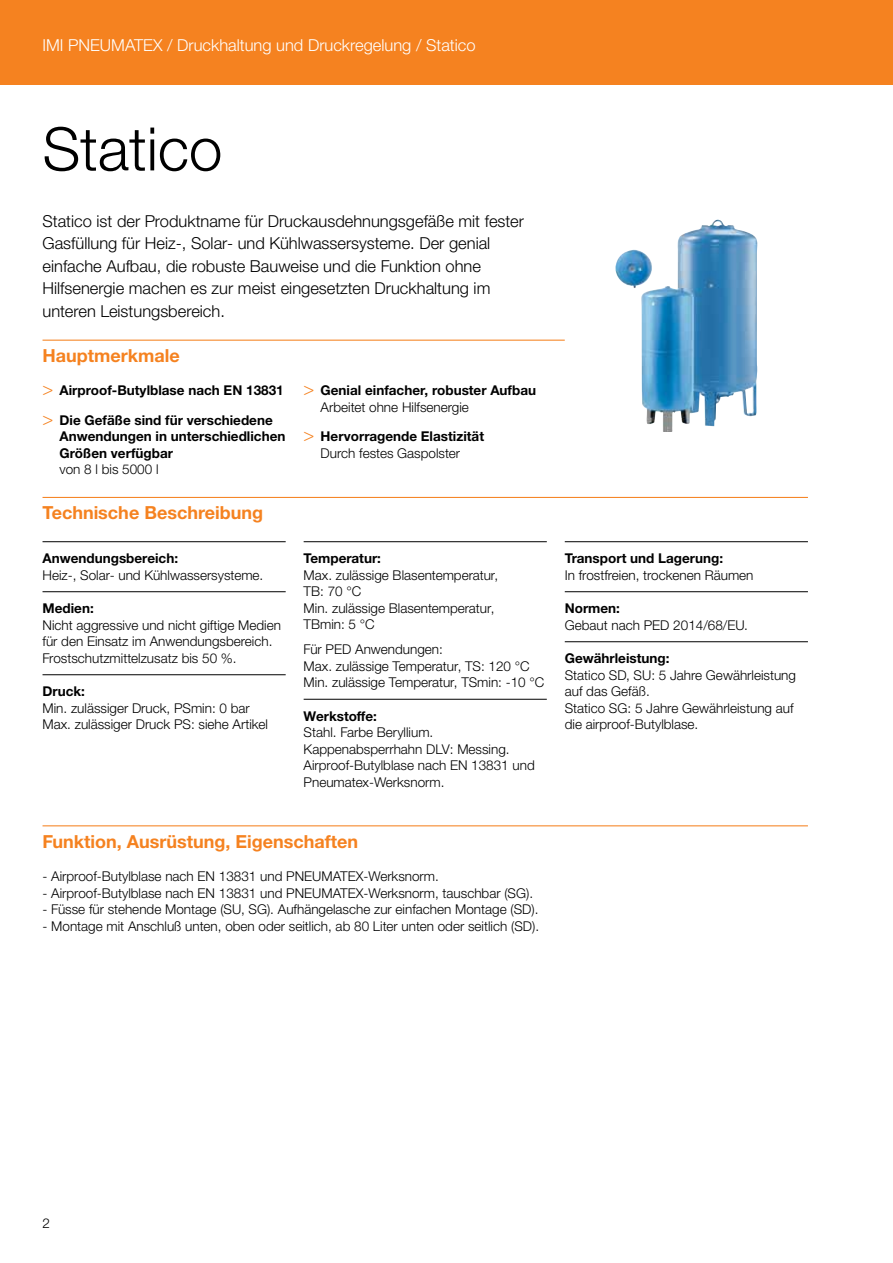
<style>
.page{position:relative;width:893px;height:1263px;background:#fff}
.page>*{position:absolute;margin:0;border:0;box-sizing:border-box;transform-origin:0 0}
.t1{font:300 60px "Helvetica Neue LTW1 G";color:#000}
.t2{font:700 18px "Helvetica Neue LTW1 G";color:#f58220}
.t3{font:300 16.5px/22.5px "Helvetica Neue LTW1 G";color:#000}
.t4{font:300 16.5px "Helvetica Neue LTW1 G";color:#fff}
.t5{font:300 13.5px/16.5px "Helvetica Neue LTW1 G";color:#000}
.t6{font:700 13.5px/16.5px "Helvetica Neue LTW1 G";color:#000}
.s1{font-family:"Helvetica Neue LT Std";font-weight:300;font-size:18px;color:#f58220}
.s2{font-weight:300}
</style>
<div class="page">
<div style="left:0;top:0;width:893px;height:85px;background:#f58220"></div>
<hr style="left:43px;top:340px;width:522px;height:1px;background:#f58220">
<hr style="left:43px;top:497px;width:765px;height:1px;background:#f58220">
<hr style="left:43px;top:541px;width:243px;height:1px;background:#000">
<hr style="left:43px;top:591px;width:243px;height:1px;background:#000">
<hr style="left:43px;top:674px;width:243px;height:1px;background:#000">
<hr style="left:304px;top:541px;width:243px;height:1px;background:#000">
<hr style="left:304px;top:699px;width:243px;height:1px;background:#000">
<hr style="left:565px;top:541px;width:243px;height:1px;background:#000">
<hr style="left:565px;top:591px;width:243px;height:1px;background:#000">
<hr style="left:565px;top:641px;width:243px;height:1px;background:#000">
<hr style="left:43px;top:825px;width:765px;height:1px;background:#f58220">
<img style="left:641px;top:220px;width:116px;height:212px">
<p class="t4" style="left:43px;top:35px;width:435px">IMI PNEUMATEX / Druckhaltung und Druckregelung / Statico</p>
<h1 class="t1" style="left:43px;top:112px;width:181px">Statico</h1>
<p class="t3" style="left:43px;top:210px;width:483px">Statico ist der Produktname für Druckausdehnungsgefäße mit fester Gasfüllung für Heiz-, Solar- und Kühlwassersysteme. Der genial einfache Aufbau, die robuste Bauweise und die Funktion ohne Hilfsenergie machen es zur meist eingesetzten Druckhaltung im unteren Leistungsbereich.</p>
<h2 class="t2" style="left:43px;top:344px;width:139px">Hauptmerkmale</h2>
<p class="t6" style="left:43px;top:376px;width:243px;line-height:29.2px"><span class="s1">&gt;</span> Airproof-Butylblase nach EN 13831 <span class="s1">&gt;</span> Die Gefäße sind für verschiedene</p>
<p class="t6" style="left:60px;top:428px;width:227px">Anwendungen in unterschiedlichen<br>Größen verfügbar</p>
<p class="t5" style="left:60px;top:461px;width:101px">von 8 l bis 5000 l</p>
<p class="t6" style="left:321px;top:382px;width:217px;text-indent:-17px"><span class="s1">&gt;</span> Genial einfacher, robuster Aufbau<br><span class="s2">Arbeitet ohne Hilfsenergie</span></p>
<p class="t6" style="left:304px;top:428px;width:182px;text-align:center"><span class="s1">&gt;</span> Hervorragende Elastizität<br><span class="s2">Durch festes Gaspolster</span></p>
<h2 class="t2" style="left:43px;top:502px;width:222px">Technische Beschreibung</h2>
<p class="t6" style="left:43px;top:550px;width:137px">Anwendungsbereich:</p>
<p class="t5" style="left:43px;top:567px;width:222px">Heiz-, Solar- und Kühlwassersysteme.</p>
<p class="t6" style="left:43px;top:600px;width:53px">Medien:</p>
<p class="t5" style="left:43px;top:617px;width:240px">Nicht aggressive und nicht giftige Medien für den Einsatz im Anwendungsbereich.<br>Frostschutzmittelzusatz bis 50 %.</p>
<p class="t6" style="left:43px;top:683px;width:44px">Druck:</p>
<p class="t5" style="left:43px;top:700px;width:227px">Min. zulässiger Druck, PSmin: 0 bar<br>Max. zulässiger Druck PS: siehe Artikel</p>
<p class="t6" style="left:304px;top:550px;width:79px">Temperatur:</p>
<p class="t5" style="left:304px;top:567px;width:196px">Max. zulässige Blasentemperatur,<br>TB: 70 °C<br>Min. zulässige Blasentemperatur,<br>TBmin: 5 °C</p>
<p class="t5" style="left:304px;top:641px;width:242px">Für PED Anwendungen:<br>Max. zulässige Temperatur, TS: 120 °C<br>Min. zulässige Temperatur, TSmin: -10 °C</p>
<p class="t6" style="left:304px;top:708px;width:75px">Werkstoffe:</p>
<p class="t5" style="left:304px;top:724px;width:233px">Stahl. Farbe Beryllium.<br>Kappenabsperrhahn DLV: Messing.<br>Airproof-Butylblase nach EN 13831 und<br>Pneumatex-Werksnorm.</p>
<h2 class="t2" style="left:43px;top:830px;width:317px">Funktion, Ausrüstung, Eigenschaften</h2>
<p class="t5" style="left:43px;top:868px;width:398px">- Airproof-Butylblase nach EN 13831 und PNEUMATEX-Werksnorm.</p>
<p class="t5" style="left:43px;top:884px;width:492px">- Airproof-Butylblase nach EN 13831 und PNEUMATEX-Werksnorm, tauschbar (SG).</p>
<p class="t5" style="left:43px;top:901px;width:497px">- Füsse für stehende Montage (SU, SG). Aufhängelasche zur einfachen Montage (SD).</p>
<p class="t5" style="left:43px;top:917px;width:498px">- Montage mit Anschluß unten, oben oder seitlich, ab 80 Liter unten oder seitlich (SD).</p>
<p class="t6" style="left:565px;top:550px;width:160px">Transport und Lagerung:</p>
<p class="t5" style="left:565px;top:567px;width:190px">In frostfreien, trockenen Räumen</p>
<p class="t6" style="left:565px;top:600px;width:57px">Normen:</p>
<p class="t5" style="left:565px;top:617px;width:185px">Gebaut nach PED 2014/68/EU.</p>
<p class="t6" style="left:565px;top:650px;width:106px">Gewährleistung:</p>
<p class="t5" style="left:565px;top:667px;width:233px">Statico SD, SU: 5 Jahre Gewährleistung auf das Gefäß.<br>Statico SG: 5 Jahre Gewährleistung auf die airproof-Butylblase.</p>
<p class="t5" style="left:43px;top:1215px;width:9px">2</p>
</div>
